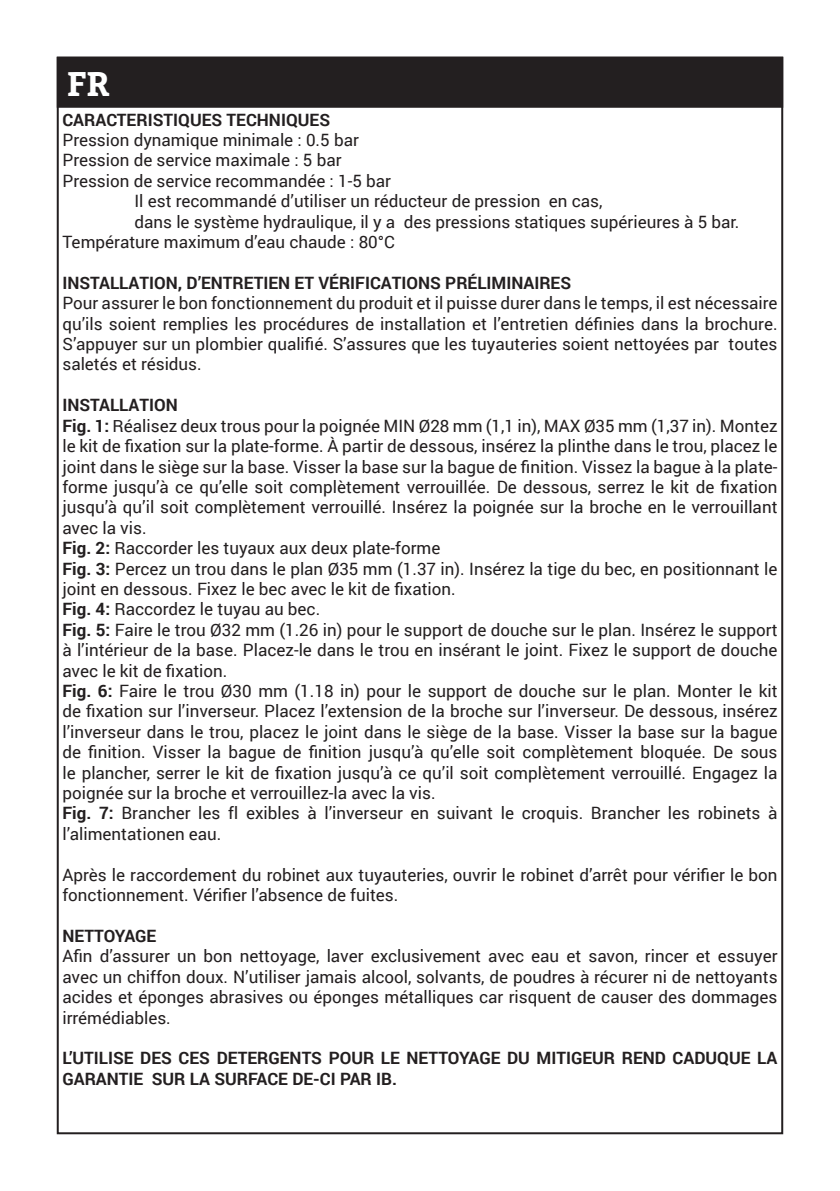
<style>
.page{position:relative;width:840px;height:1191px;background:#fff}
.page>*{position:absolute;margin:0;border:0;box-sizing:border-box;transform-origin:0 0}
.t1{font:700 34px "Bitter";color:#fff}
.t2{font:17px/20.4px "Roboto";color:#231f20;text-align:justify}
.t3{font:700 17px/20.4px "Roboto";color:#231f20}
.s1{font-weight:700}
</style>
<div class="page">
<div style="left:58px;top:58px;width:723px;height:49px;background:#231f20"></div>
<div style="left:57px;top:57px;width:725px;height:51px;border:2px solid #231f20"></div>
<p class="t1" style="left:67px;top:63px;width:44px">FR</p>
<p class="t3" style="left:62px;top:109px;width:269px">CARACTERISTIQUES TECHNIQUES</p>
<p class="t2" style="left:62px;top:129px;width:298px">Pression dynamique minimale : 0.5 bar</p>
<p class="t2" style="left:62px;top:149px;width:280px">Pression de service maximale : 5 bar</p>
<p class="t2" style="left:62px;top:170px;width:330px">Pression de service recommandée : 1-5 bar</p>
<p class="t2" style="left:134px;top:190px;width:469px">Il est recommandé d’utiliser un réducteur de pression en cas,</p>
<p class="t2" style="left:134px;top:211px;width:606px">dans le système hydraulique, il y a des pressions statiques supérieures à 5 bar.</p>
<p class="t2" style="left:62px;top:231px;width:334px">Température maximum d’eau chaude : 80°C</p>
<p class="t3" style="left:62px;top:272px;width:510px">INSTALLATION, D’ENTRETIEN ET VÉRIFICATIONS PRÉLIMINAIRES</p>
<p class="t2" style="left:62px;top:292px;width:716px">Pour assurer le bon fonctionnement du produit et il puisse durer dans le temps, il est nécessaire qu’ils soient remplies les procédures de installation et l’entretien définies dans la brochure.<br>S’appuyer sur un plombier qualifié. S’assures que les tuyauteries soient nettoyées par toutes saletés et résidus.</p>
<p class="t3" style="left:62px;top:394px;width:117px">INSTALLATION</p>
<p class="t2" style="left:62px;top:415px;width:716px"><span class="s1">Fig. 1:</span> Réalisez deux trous pour la poignée MIN Ø28 mm (1,1 in), MAX Ø35 mm (1,37 in). Montez le kit de fixation sur la plate-forme. À partir de dessous, insérez la plinthe dans le trou, placez le joint dans le siège sur la base. Visser la base sur la bague de finition. Vissez la bague à la plate&shy;forme jusqu’à ce qu’elle soit complètement verrouillée. De dessous, serrez le kit de fixation jusqu’à qu’il soit complètement verrouillé. Insérez la poignée sur la broche en le verrouillant avec la vis.</p>
<p class="t2" style="left:62px;top:537px;width:379px"><span class="s1">Fig. 2:</span> Raccorder les tuyaux aux deux plate-forme</p>
<p class="t2" style="left:62px;top:557px;width:716px"><span class="s1">Fig. 3:</span> Percez un trou dans le plan Ø35 mm (1.37 in). Insérez la tige du bec, en positionnant le joint en dessous. Fixez le bec avec le kit de fixation.</p>
<p class="t2" style="left:62px;top:598px;width:259px"><span class="s1">Fig. 4:</span> Raccordez le tuyau au bec.</p>
<p class="t2" style="left:62px;top:619px;width:716px"><span class="s1">Fig. 5:</span> Faire le trou Ø32 mm (1.26 in) pour le support de douche sur le plan. Insérez le support à l’intérieur de la base. Placez-le dans le trou en insérant le joint. Fixez le support de douche avec le kit de fixation.</p>
<p class="t2" style="left:62px;top:680px;width:716px"><span class="s1">Fig. 6:</span> Faire le trou Ø30 mm (1.18 in) pour le support de douche sur le plan. Monter le kit de fixation sur l’inverseur. Placez l’extension de la broche sur l’inverseur. De dessous, insérez l’inverseur dans le trou, placez le joint dans le siège de la base. Visser la base sur la bague de finition. Visser la bague de finition jusqu’à qu’elle soit complètement bloquée. De sous le plancher, serrer le kit de fixation jusqu’à ce qu’il soit complètement verrouillé. Engagez la poignée sur la broche et verrouillez-la avec la vis.</p>
<p class="t2" style="left:62px;top:802px;width:716px"><span class="s1">Fig. 7:</span> Brancher les fl exibles à l’inverseur en suivant le croquis. Brancher les robinets à l’alimentationen eau.</p>
<p class="t2" style="left:62px;top:863px;width:716px">Après le raccordement du robinet aux tuyauteries, ouvrir le robinet d’arrêt pour vérifier le bon fonctionnement. Vérifier l’absence de fuites.</p>
<p class="t3" style="left:62px;top:925px;width:95px">NETTOYAGE</p>
<p class="t2" style="left:62px;top:945px;width:716px">Afin d’assurer un bon nettoyage, laver exclusivement avec eau et savon, rincer et essuyer avec un chiffon doux. N’utiliser jamais alcool, solvants, de poudres à récurer ni de nettoyants acides et éponges abrasives ou éponges métalliques car risquent de causer des dommages irrémédiables.</p>
<p class="t3" style="left:62px;top:1047px;width:716px">L’UTILISE DES CES DETERGENTS POUR LE NETTOYAGE DU MITIGEUR REND CADUQUE LA<br>GARANTIE SUR LA SURFACE DE-CI PAR IB.</p>
</div>
